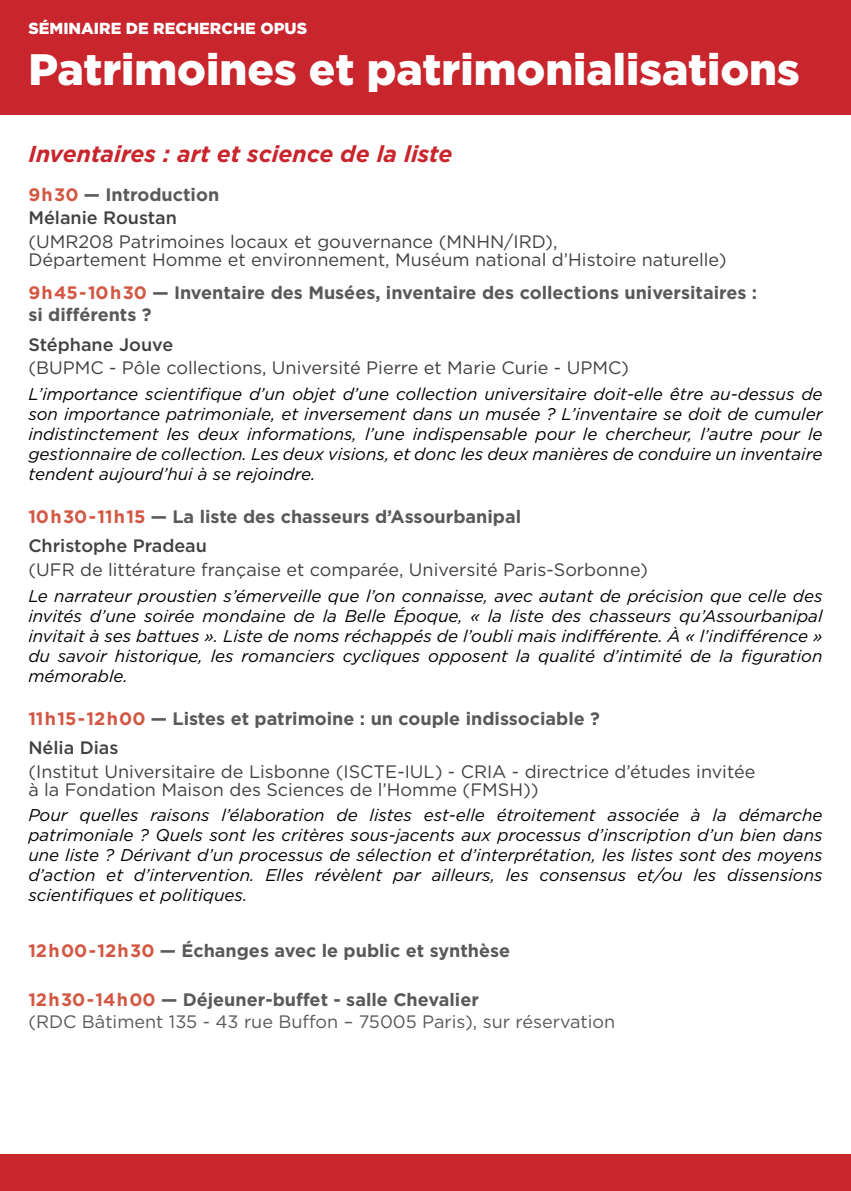
<style>
.page{position:relative;width:851px;height:1191px;background:#fff}
.page>*{position:absolute;margin:0;border:0;box-sizing:border-box;transform-origin:0 0}
.t1{font:900 44px "Gotham";color:#fff}
.t2{font:italic 700 23px "Gotham";color:#c9252c}
.t3{font:18px/18px "Gotham";color:#414042}
.t4{font:700 18px/29.4px "Gotham";color:#58595b}
.t5{font:18px/22px "Gotham";color:#58595b}
.t6{font:500 18px/23.6px "Gotham";color:#414042}
.t7{font:italic 17px/20px "Gotham";color:#000;text-align:justify}
.t8{font:900 16px "Gotham";color:#fff}
.s1{font-weight:700;color:#d25844}
.s2{font-weight:700;color:#58595b}
.s3{color:#d25844}
.s4{font-weight:500;color:#414042}
.s5{font-weight:700}
</style>
<div class="page">
<div style="left:0;top:0;width:848px;height:114px;background:#c9252c"></div>
<div style="left:0;top:1154px;width:850px;height:37px;background:#c9252c"></div>
<p class="t8" style="left:28px;top:17px;width:280px">Séminaire de recherche OPUS</p>
<h1 class="t1" style="left:28px;top:39px;width:772px">Patrimoines et patrimonialisations</h1>
<h2 class="t2" style="left:28px;top:138px;width:425px">Inventaires : art et science de la liste</h2>
<p class="t6" style="left:28px;top:182px;width:192px"><span class="s1">9 h 30</span> <span class="s2">— Introduction<br></span>Mélanie Roustan</p>
<p class="t3" style="left:28px;top:232px;width:699px">(UMR208 Patrimoines locaux et gouvernance (MNHN/IRD),<br>Département Homme et environnement, Muséum national d’Histoire naturelle)</p>
<p class="t4" style="left:28px;top:282px;width:730px;line-height:22px"><span class="s3">9 h 45 - 10 h 30</span> — Inventaire des Musées, inventaire des collections universitaires : si différents ?</p>
<p class="t6" style="left:28px;top:332px;width:146px">Stéphane Jouve</p>
<p class="t3" style="left:28px;top:358px;width:602px">(BUPMC - Pôle collections, Université Pierre et Marie Curie - UPMC)</p>
<p class="t7" style="left:28px;top:384px;width:795px">L’importance scientifique d’un objet d’une collection universitaire doit-elle être au-dessus de son importance patrimoniale, et inversement dans un musée ? L’inventaire se doit de cumuler indistinctement les deux informations, l’une indispensable pour le chercheur, l’autre pour le gestionnaire de collection. Les deux visions, et donc les deux manières de conduire un inventaire tendent aujourd’hui à se rejoindre.</p>
<p class="t4" style="left:28px;top:502px;width:494px"><span class="s3">10 h 30 - 11 h 15</span> — La liste des chasseurs d’Assourbanipal<br><span class="s4">Christophe Pradeau</span></p>
<p class="t3" style="left:28px;top:560px;width:621px">(UFR de littérature française et comparée, Université Paris-Sorbonne)</p>
<p class="t7" style="left:28px;top:585px;width:795px">Le narrateur proustien s’émerveille que l’on connaisse, avec autant de précision que celle des invités d’une soirée mondaine de la Belle Époque, « la liste des chasseurs qu’Assourbanipal invitait à ses battues ». Liste de noms réchappés de l’oubli mais indifférente. À « l’indifférence » du savoir historique, les romanciers cycliques opposent la qualité d’intimité de la figuration mémorable.</p>
<p class="t4" style="left:28px;top:703px;width:573px"><span class="s3">11 h 15 - 12 h 00</span> — Listes et patrimoine : un couple indissociable ?<br><span class="s4">Nélia Dias</span></p>
<p class="t3" style="left:28px;top:762px;width:728px">(Institut Universitaire de Lisbonne (ISCTE-IUL) - CRIA - directrice d’études invitée à la Fondation Maison des Sciences de l’Homme (FMSH))</p>
<p class="t7" style="left:28px;top:805px;width:795px">Pour quelles raisons l’élaboration de listes est-elle étroitement associée à la démarche patrimoniale ? Quels sont les critères sous-jacents aux processus d’inscription d’un bien dans une liste ? Dérivant d’un processus de sélection et d’interprétation, les listes sont des moyens d’action et d’intervention. Elles révèlent par ailleurs, les consensus et/ou les dissensions scientifiques et politiques.</p>
<p class="t4" style="left:28px;top:935px;width:483px"><span class="s3">12 h 00 - 12 h 30</span> — échanges avec le public et synthèse</p>
<p class="t5" style="left:28px;top:988px;width:588px"><span class="s1">12 h 30 - 14 h 00</span> <span class="s5">— Déjeuner-buffet - salle Chevalier<br></span>(RDC Bâtiment 135 - 43 rue Buffon – 75005 Paris), sur réservation</p>
</div>
